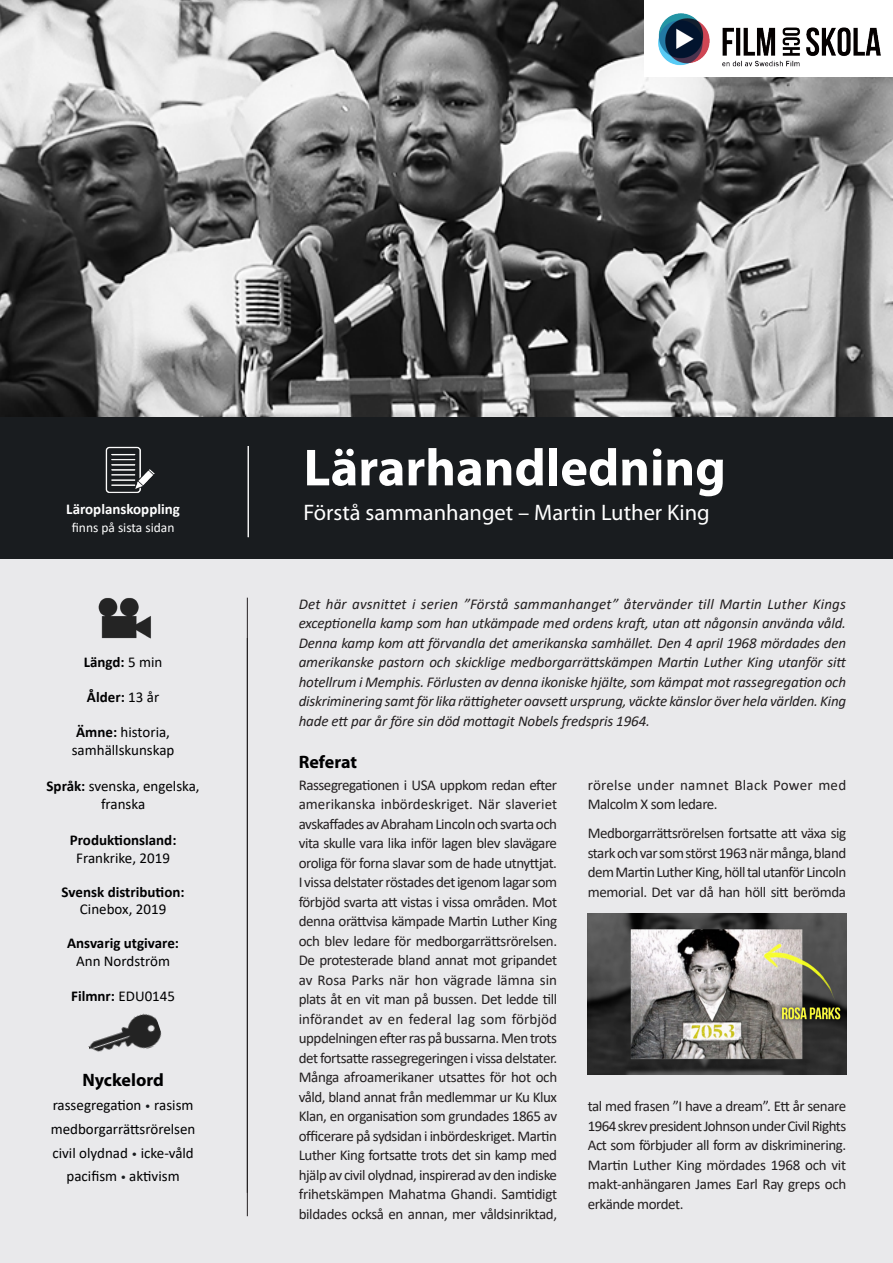
<style>
.page{position:relative;width:893px;height:1263px;background:#fff}
.page>*{position:absolute;margin:0;border:0;box-sizing:border-box;transform-origin:0 0}
.t1{font:700 52.5px "Myriad Pro";color:#fff}
.t2{font:22.5px "Myriad Pro";color:#fff}
.t3{font:700 18px "Myriad Pro";color:#000001}
.t4{font:15px/19.5px "Calibri";letter-spacing:-.025em;color:#231f20;text-align:justify}
.t5{font:italic 15px/19.5px "Calibri";letter-spacing:-.01em;color:#231f20;text-align:justify}
.t6{font:15px/23.7px "Calibri";color:#000001;text-align:center}
.t7{font:700 15px "Calibri";color:#000001}
.t8{font:15px/19.5px "Calibri";letter-spacing:.015em;color:#231f20}
.t9{font:700 15px "Calibri";color:#fff}
.t10{font:13.5px "Calibri";color:#fff}
.s1{font-weight:400}
.s2{font-weight:700}
.s3{font-weight:300;font-size:12px;color:#191c1f}
</style>
<div class="page">
<div style="left:0;top:549px;width:893px;height:714px;background:#e9e9eb"></div>
<div style="left:0;top:416px;width:893px;height:142px;background:#191c1f"></div>
<img style="left:0;top:0;width:893px;height:417px">
<img style="left:98px;top:598px;width:53px;height:41px">
<img style="left:88px;top:1013px;width:74px;height:39px">
<img style="left:105px;top:446px;width:49px;height:47px">
<hr style="left:247px;top:598px;width:1px;height:618px;background:#231f20">
<hr style="left:248px;top:446px;width:1px;height:91px;background:#fff">
<div style="left:645px;top:0;width:248px;height:77px;background:#fff"></div>
<img style="left:658px;top:13px;width:223px;height:54px">
<img style="left:588px;top:913px;width:258px;height:162px">
<p class="t9" style="left:66px;top:498px;width:115px">Läroplanskoppling</p>
<p class="t10" style="left:72px;top:518px;width:104px">finns på sista sidan</p>
<p class="t7" style="left:84px;top:652px;width:80px">Längd: <span class="s1">5 min</span></p>
<p class="t7" style="left:87px;top:686px;width:74px">Ålder: <span class="s1">13 år</span></p>
<p class="t6" style="left:72px;top:722px;width:104px;line-height:18px;text-align:left"><span class="s2">Ämne:</span> historia, samhällskunskap</p>
<p class="t6" style="left:47px;top:776px;width:155px;line-height:18px"><span class="s2">Språk:</span> svenska, engelska, franska</p>
<p class="t7" style="left:70px;top:829px;width:108px">Produktionsland:</p>
<p class="t6" style="left:76px;top:845px;width:95px">Frankrike, 2019</p>
<p class="t7" style="left:62px;top:881px;width:124px">Svensk distribution:</p>
<p class="t6" style="left:80px;top:897px;width:88px">Cinebox, 2019</p>
<p class="t7" style="left:67px;top:933px;width:113px">Ansvarig utgivare:</p>
<p class="t6" style="left:76px;top:949px;width:95px">Ann Nordström</p>
<p class="t7" style="left:71px;top:985px;width:105px">Filmnr: <span class="s1">EDU0145</span></p>
<p class="t3" style="left:82px;top:1069px;width:83px">Nyckelord</p>
<p class="t6" style="left:51px;top:1093px;width:146px">rassegregation <span class="s3">•</span> rasism medborgarrättsrörelsen civil olydnad <span class="s3">•</span> icke-våld pacifism <span class="s3">•</span> aktivism</p>
<h1 class="t1" style="left:304px;top:433px;width:424px">Lärarhandledning</h1>
<h2 class="t2" style="left:304px;top:499px;width:408px">Förstå sammanhanget – Martin Luther King</h2>
<p class="t5" style="left:299px;top:593px;width:549px">Det här avsnittet i serien ”Förstå sammanhanget” återvänder till Martin Luther Kings exceptionella kamp som han utkämpade med ordens kraft, utan att någonsin använda våld.<br>Denna kamp kom att förvandla det amerikanska samhället. Den 4 april 1968 mördades den amerikanske pastorn och skicklige medborgarrättskämpen Martin Luther King utanför sitt hotellrum i Memphis. Förlusten av denna ikoniske hjälte, som kämpat mot rassegregation och diskriminering samt för lika rättigheter oavsett ursprung, väckte känslor över hela världen. King hade ett par år före sin död mottagit Nobels fredspris 1964.</p>
<p class="t3" style="left:299px;top:750px;width:60px">Referat</p>
<p class="t4" style="left:299px;top:774px;width:260px">Rassegregationen i USA uppkom redan efter amerikanska inbördeskriget. När slaveriet avskaffades av Abraham Lincoln och svarta och vita skulle vara lika inför lagen blev slavägare oroliga för forna slavar som de hade utnyttjat.<br>I vissa delstater röstades det igenom lagar som förbjöd svarta att vistas i vissa områden. Mot denna orättvisa kämpade Martin Luther King och blev ledare för medborgarrättsrörelsen.<br>De protesterade bland annat mot gripandet av Rosa Parks när hon vägrade lämna sin plats åt en vit man på bussen. Det ledde till införandet av en federal lag som förbjöd uppdelningen efter ras på bussarna. Men trots det fortsatte rassegregeringen i vissa delstater.<br>Många afroamerikaner utsattes för hot och våld, bland annat från medlemmar ur Ku Klux Klan, en organisation som grundades 1865 av officerare på sydsidan i inbördeskriget. Martin Luther King fortsatte trots det sin kamp med hjälp av civil olydnad, inspirerad av den indiske frihetskämpen Mahatma Ghandi. Samtidigt bildades också en annan, mer våldsinriktad,</p>
<p class="t8" style="left:588px;top:774px;width:260px">rörelse under namnet Black Power med<br>Malcolm X som ledare.</p>
<p class="t4" style="left:588px;top:823px;width:260px">Medborgarrättsrörelsen fortsatte att växa sig stark och var som störst 1963 när många, bland dem Martin Luther King, höll tal utanför Lincoln memorial. Det var då han höll sitt berömda</p>
<p class="t4" style="left:588px;top:1096px;width:260px">tal med frasen ”I have a dream”. Ett år senare 1964 skrev president Johnson under Civil Rights Act som förbjuder all form av diskriminering.<br>Martin Luther King mördades 1968 och vit makt-anhängaren James Earl Ray greps och erkände mordet.</p>
</div>
